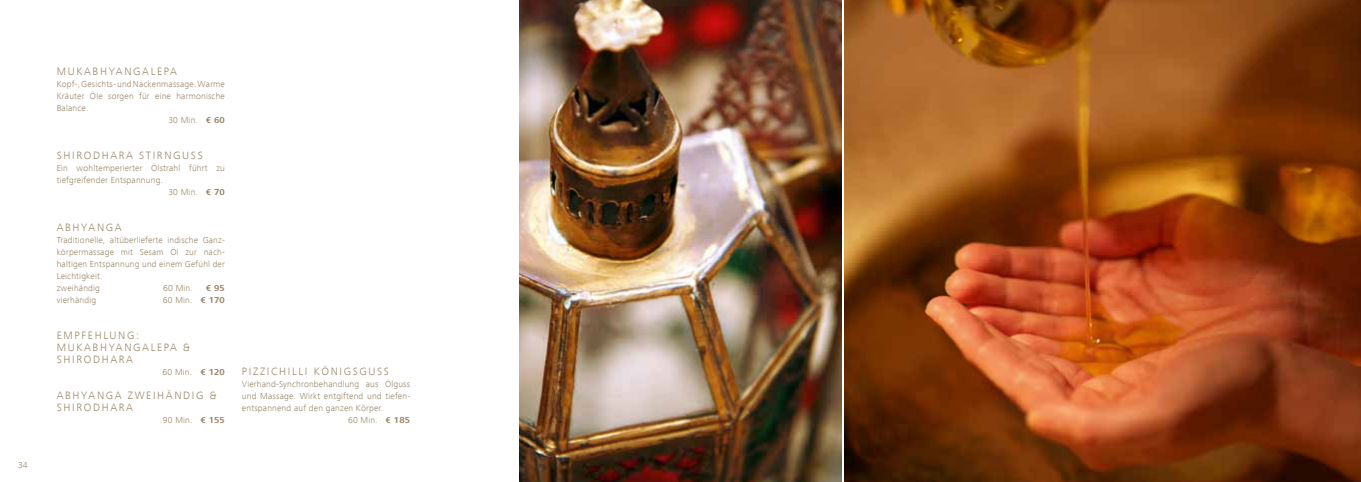
<style>
.page{position:relative;width:1361px;height:482px;background:#fff}
.page>*{position:absolute;margin:0;border:0;box-sizing:border-box;transform-origin:0 0}
.t1{font:300 11px/12px "Frutiger Next Com";letter-spacing:.15em;color:#998467}
.t2{font:300 9px/12px "Frutiger Next Com";letter-spacing:.02em;color:#998467}
.t3{font:700 9px "Frutiger Next Com";color:#998467}
.s1{font-weight:700}
</style>
<div class="page">
<img style="left:520px;top:0;width:321px;height:482px">
<img style="left:845px;top:0;width:516px;height:482px">
<p class="t2" style="left:18px;top:458px;width:11px">34</p>
<p class="t1" style="left:57px;top:65px;width:122px">MUKABHYANGALEPA</p>
<p class="t2" style="left:57px;top:78px;width:170px">Kopf-, Gesichts- und Nackenmassage. Warme</p>
<p class="t2" style="left:57px;top:90px;width:170px">Kräuter Öle sorgen für eine harmonische</p>
<p class="t2" style="left:57px;top:102px;width:33px">Balance.</p>
<p class="t2" style="left:168px;top:114px;width:58px">30 Min. <span class="s1">€ 60</span></p>
<p class="t1" style="left:57px;top:149px;width:148px">SHIRODHARA STIRNGUSS</p>
<p class="t2" style="left:57px;top:162px;width:170px">Ein wohltemperierter Ölstrahl führt zu</p>
<p class="t2" style="left:57px;top:174px;width:108px">tiefgreifender Entspannung.</p>
<p class="t2" style="left:168px;top:186px;width:58px">30 Min. <span class="s1">€ 70</span></p>
<p class="t1" style="left:57px;top:221px;width:66px">ABHYANGA</p>
<p class="t2" style="left:57px;top:234px;width:170px">Traditionelle, altüberlieferte indische Ganz&shy;körpermassage mit Sesam Öl zur nach&shy;haltigen Entspannung und einem Gefühl der<br>Leichtigkeit.<br>zweihändig</p>
<p class="t2" style="left:163px;top:282px;width:31px">60 Min.</p>
<p class="t3" style="left:206px;top:283px;width:21px">€ 95</p>
<p class="t2" style="left:57px;top:294px;width:41px">vierhändig</p>
<p class="t2" style="left:163px;top:294px;width:64px">60 Min. <span class="s1">€ 170</span></p>
<p class="t1" style="left:57px;top:329px;width:135px">EMPFEHLUNG:<br>MUKABHYANGALEPA &amp;<br>SHIRODHARA</p>
<p class="t2" style="left:163px;top:366px;width:64px">60 Min. <span class="s1">€ 120</span></p>
<p class="t1" style="left:57px;top:389px;width:161px">ABHYANGA ZWEIHÄNDIG &amp;<br>SHIRODHARA</p>
<p class="t2" style="left:163px;top:414px;width:64px">90 Min. <span class="s1">€ 155</span></p>
<p class="t1" style="left:242px;top:365px;width:149px">PIZZICHILLI KÖNIGSGUSS</p>
<p class="t2" style="left:242px;top:378px;width:170px">Vierhand-Synchronbehandlung aus Ölguss</p>
<p class="t2" style="left:242px;top:390px;width:170px">und Massage. Wirkt entgiftend und tiefen-</p>
<p class="t2" style="left:242px;top:402px;width:143px">entspannend auf den ganzen Körper.</p>
<p class="t2" style="left:348px;top:414px;width:64px">60 Min. <span class="s1">€ 185</span></p>
</div>
